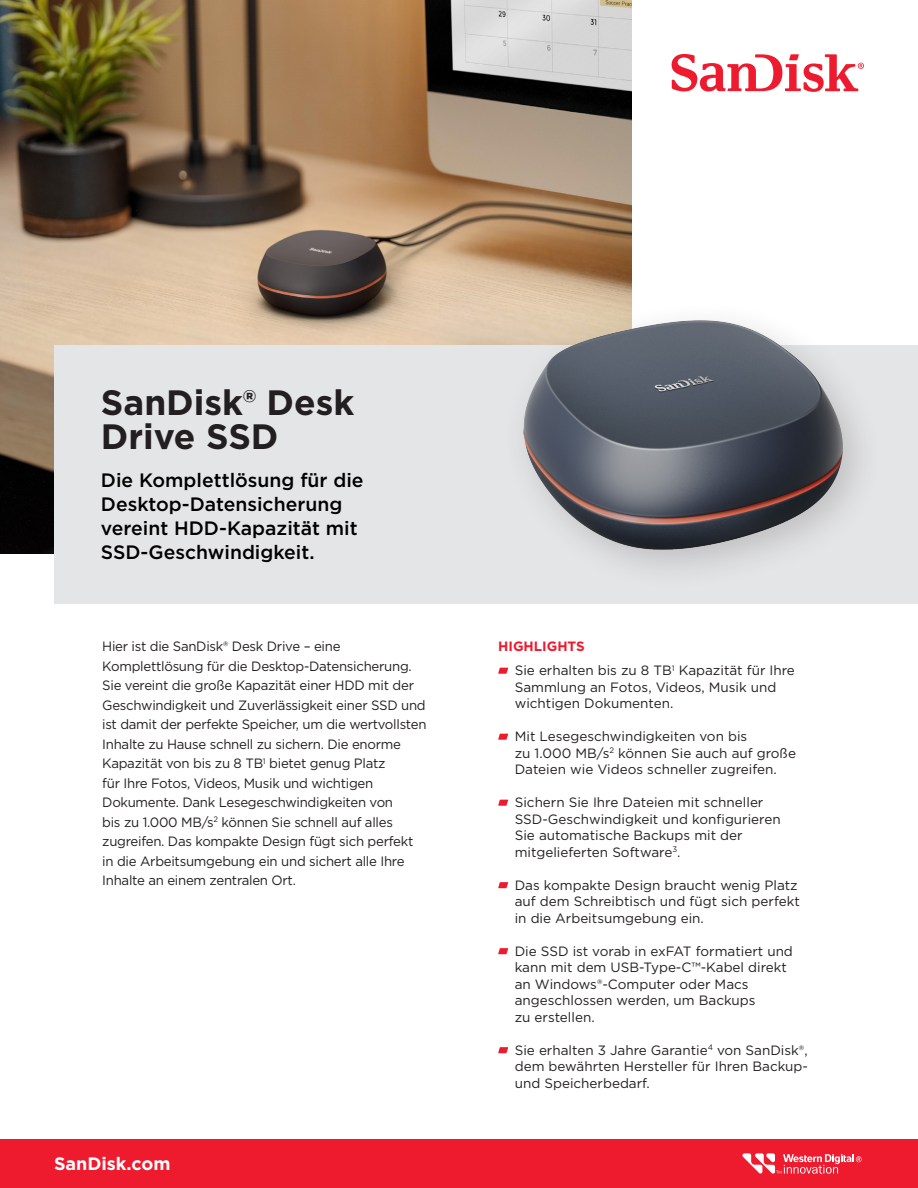
<style>
.page{position:relative;width:918px;height:1188px;background:#fff}
.page>*{position:absolute;margin:0;border:0;box-sizing:border-box;transform-origin:0 0}
.t1{font:700 35.25px/34.5px "Gotham";color:#231f20}
.t2{font:500 19.35px/24px "Gotham";color:#000}
.t3{font:700 18px "Gotham";color:#fff}
.t4{font:13.5px/19.5px "Gotham";letter-spacing:-.02em;color:#231f20}
.t5{font:13.5px/16.5px "Gotham";color:#231f20}
.t6{font:700 13.5px "Gotham";color:#ee1a2e}
</style>
<div class="page">
<img style="left:0;top:0;width:632px;height:554px">
<div style="left:0;top:1139px;width:918px;height:49px;background:#ee1a2e"></div>
<div style="left:54px;top:345px;width:863px;height:259px;background:#e4e5e7"></div>
<div style="left:502px;top:299px;width:383px;height:293px;background:#231f20;opacity:.2"></div>
<img style="left:466px;top:307px;width:419px;height:260px">
<svg style="left:672px;top:54px;width:192px;height:38px"></svg>
<svg style="left:742px;top:1153px;width:120px;height:21px"></svg>
<svg style="left:498px;top:668px;width:10px;height:6px"></svg>
<svg style="left:498px;top:734px;width:10px;height:6px"></svg>
<svg style="left:498px;top:800px;width:10px;height:6px"></svg>
<svg style="left:498px;top:882px;width:10px;height:6px"></svg>
<svg style="left:498px;top:948px;width:10px;height:6px"></svg>
<svg style="left:498px;top:1047px;width:10px;height:6px"></svg>
<p class="t1" style="left:101px;top:385px;width:255px">SanDisk® Desk<br>Drive SSD</p>
<p class="t2" style="left:101px;top:468px;width:264px">Die Komplettlösung für die<br>Desktop-Datensicherung vereint HDD-Kapazität mit<br>SSD-Geschwindigkeit.</p>
<p class="t4" style="left:102px;top:636px;width:326px">Hier ist die SanDisk® Desk Drive – eine Komplettlösung für die Desktop-Datensicherung.<br>Sie vereint die große Kapazität einer HDD mit der Geschwindigkeit und Zuverlässigkeit einer SSD und ist damit der perfekte Speicher, um die wertvollsten Inhalte zu Hause schnell zu sichern. Die enorme Kapazität von bis zu 8 TB<sup>1</sup> bietet genug Platz<br>für Ihre Fotos, Videos, Musik und wichtigen Dokumente. Dank Lesegeschwindigkeiten von<br>bis zu 1.000 MB/s<sup>2</sup> können Sie schnell auf alles zugreifen. Das kompakte Design fügt sich perfekt in die Arbeitsumgebung ein und sichert alle Ihre Inhalte an einem zentralen Ort.</p>
<p class="t3" style="left:54px;top:1152px;width:118px">SanDisk.com</p>
<p class="t6" style="left:498px;top:637px;width:88px">HIGHLIGHTS</p>
<p class="t5" style="left:515px;top:662px;width:282px">Sie erhalten bis zu 8 TB<sup>1</sup> Kapazität für Ihre<br>Sammlung an Fotos, Videos, Musik und wichtigen Dokumenten.</p>
<p class="t5" style="left:515px;top:728px;width:283px">Mit Lesegeschwindigkeiten von bis<br>zu 1.000 MB/s<sup>2</sup> können Sie auch auf große<br>Dateien wie Videos schneller zugreifen.</p>
<p class="t5" style="left:515px;top:794px;width:268px">Sichern Sie Ihre Dateien mit schneller SSD-Geschwindigkeit und konfigurieren Sie automatische Backups mit der mitgelieferten Software<sup>3</sup>.</p>
<p class="t5" style="left:515px;top:876px;width:287px">Das kompakte Design braucht wenig Platz auf dem Schreibtisch und fügt sich perfekt in die Arbeitsumgebung ein.</p>
<p class="t5" style="left:515px;top:942px;width:280px">Die SSD ist vorab in exFAT formatiert und kann mit dem USB-Type-C™-Kabel direkt an Windows®-Computer oder Macs angeschlossen werden, um Backups<br>zu erstellen.</p>
<p class="t4" style="left:515px;top:1041px;width:295px;line-height:16.5px;text-align:justify">Sie erhalten 3 Jahre Garantie<sup>4</sup> von SanDisk®, dem bewährten Hersteller für Ihren Backup&shy;und Speicherbedarf.</p>
</div>
